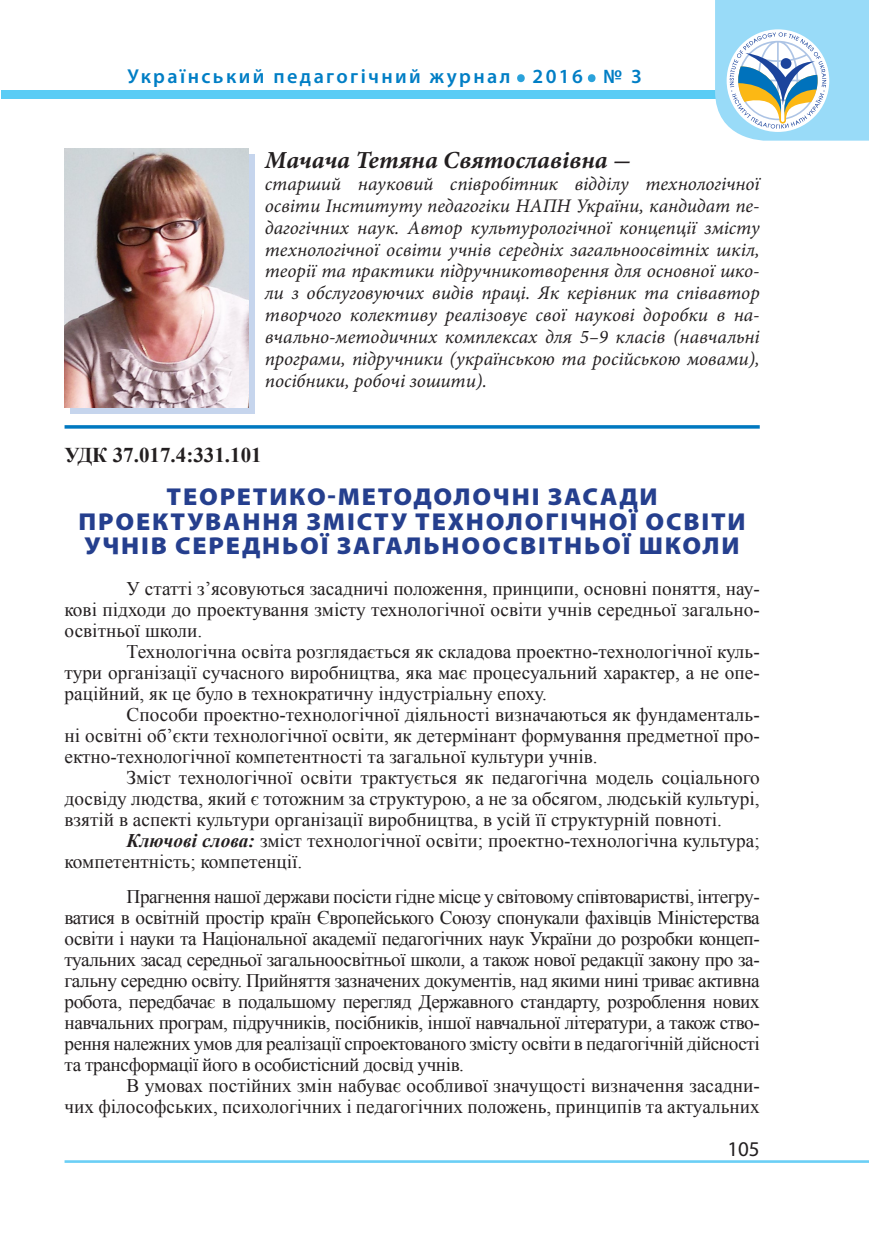
<style>
.page{position:relative;width:869px;height:1241px;background:#fff}
.page>*{position:absolute;margin:0;border:0;box-sizing:border-box;transform-origin:0 0}
.t1{font:600 50.4px "Myriad Pro";color:#2aa2db}
.t2{font:900 24.5px/24.5px "Myriad Pro";letter-spacing:.07em;color:#253f8e;text-align:center;scale:1.05 1}
.t3{font:italic 700 24.5px "Minion Pro";color:#231f20}
.t4{font:700 21px "Times New Roman";color:#231f20}
.t5{font:21px "Myriad Pro";color:#231f20}
.t6{font:600 20.12px "Myriad Pro";letter-spacing:.12em;color:#007ec5}
.Обычный{font:19.25px/21px "Times New Roman";color:#231f20;text-align:justify}
.t7{font:italic 19.25px/21.9px "Minion Pro";color:#231f20;text-align:justify}
.s1{font-weight:700;font-style:italic}
</style>
<div class="page">
<div style="left:1px;top:90px;width:867px;height:8px;background:#5accf5"></div>
<hr style="left:64px;top:1159px;width:804px;height:3px;background:#6bcff6">
<svg style="left:714px;top:0;width:154px;height:141px"></svg>
<hr style="left:64px;top:425px;width:695px;height:3px;background:#0078c0">
<div style="left:70px;top:154px;width:184px;height:259px;background:#c6d5ed"></div>
<img style="left:64px;top:149px;width:185px;height:258px">
<p class="t6" style="left:127px;top:64px;width:384px">Український педагогічний журнал</p>
<h1 class="t1" style="left:514px;top:33px;width:13px">.</h1>
<p class="t6" style="left:532px;top:64px;width:52px">2016</p>
<h1 class="t1" style="left:585px;top:33px;width:13px">.</h1>
<p class="t6" style="left:603px;top:64px;width:40px">№ 3</p>
<p class="t3" style="left:265px;top:143px;width:367px">Мачача Тетяна Святославівна -</p>
<p class="t7" style="left:265px;top:173px;width:496px">старший науковий співробітник відділу технологічної освіти Інституту педагогіки НАПН України, кандидат пе&shy;дагогічних наук. Автор культурологічної концепції змісту технологічної освіти учнів середніх загальноосвітніх шкіл, теорії та практики підручникотворення для основної шко&shy;ли з обслуговуючих видів праці. Як керівник та співавтор творчого колективу реалізовує свої наукові доробки в на&shy;вчально-методичних комплексах для 5–9 класів (навчальні програми, підручники (українською та російською мовами), посібники, робочі зошити).</p>
<p class="t4" style="left:64px;top:440px;width:198px">УДК 37.017.4:331.101</p>
<p class="t2" style="left:79px;top:484px;width:636px">ТЕОРЕТИКО-МЕТОДОЛОЧНІ ЗАСАДИ<br>ПРОЕКТУВАННЯ ЗМІСТУ ТЕХНОЛОГІЧНОЇ ОСВІТИ<br>УЧНІВ СЕРЕДНЬОЇ ЗАГАЛЬНООСВІТНЬОЇ ШКОЛИ</p>
<p class="Обычный" style="left:64px;top:577px;width:696px;text-indent:62px">У статті з’ясовуються засадничі положення, принципи, основні поняття, нау&shy;кові підходи до проектування змісту технологічної освіти учнів середньої загально&shy;освітньої школи.</p>
<p class="Обычный" style="left:64px;top:640px;width:696px;text-indent:62px">Технологічна освіта розглядається як складова проектно-технологічної куль&shy;тури організації сучасного виробництва, яка має процесуальний характер, а не опе&shy;раційний, як це було в технократичну індустріальну епоху.</p>
<p class="Обычный" style="left:64px;top:703px;width:696px;text-indent:62px">Способи проектно-технологічної діяльності визначаються як фундаменталь&shy;ні освітні об’єкти технологічної освіти, як детермінант формування предметної про&shy;ектно-технологічної компетентності та загальної культури учнів.</p>
<p class="Обычный" style="left:64px;top:766px;width:696px;text-indent:62px">Зміст технологічної освіти трактується як педагогічна модель соціального досвіду людства, який є тотожним за структурою, а не за обсягом, людській культурі, взятій в аспекті культури організації виробництва, в усій її структурній повноті.</p>
<p class="Обычный" style="left:64px;top:829px;width:696px;text-indent:62px"><span class="s1">Ключові слова:</span> зміст технологічної освіти; проектно-технологічна культура; компетентність; компетенції.</p>
<p class="Обычный" style="left:64px;top:885px;width:696px;text-indent:62px">Прагнення нашої держави посісти гідне місце у світовому співтоваристві, інтегру&shy;ватися в освітній простір країн Європейського Союзу спонукали фахівців Міністерства освіти і науки та Національної академії педагогічних наук України до розробки концеп&shy;туальних засад середньої загальноосвітньої школи, а також нової редакції закону про за&shy;гальну середню освіту. Прийняття зазначених документів, над якими нині триває активна робота, передбачає в подальшому перегляд Державного стандарту, розроблення нових навчальних програм, підручників, посібників, іншої навчальної літератури, а також ство&shy;рення належних умов для реалізації спроектованого змісту освіти в педагогічній дійсності та трансформації його в особистісний досвід учнів.</p>
<p class="Обычный" style="left:64px;top:1074px;width:696px;text-align:right">В умовах постійних змін набуває особливої значущості визначення засадни-<br>чих філософських, психологічних і педагогічних положень, принципів та актуальних</p>
<p class="t5" style="left:727px;top:1135px;width:34px">105</p>
</div>
